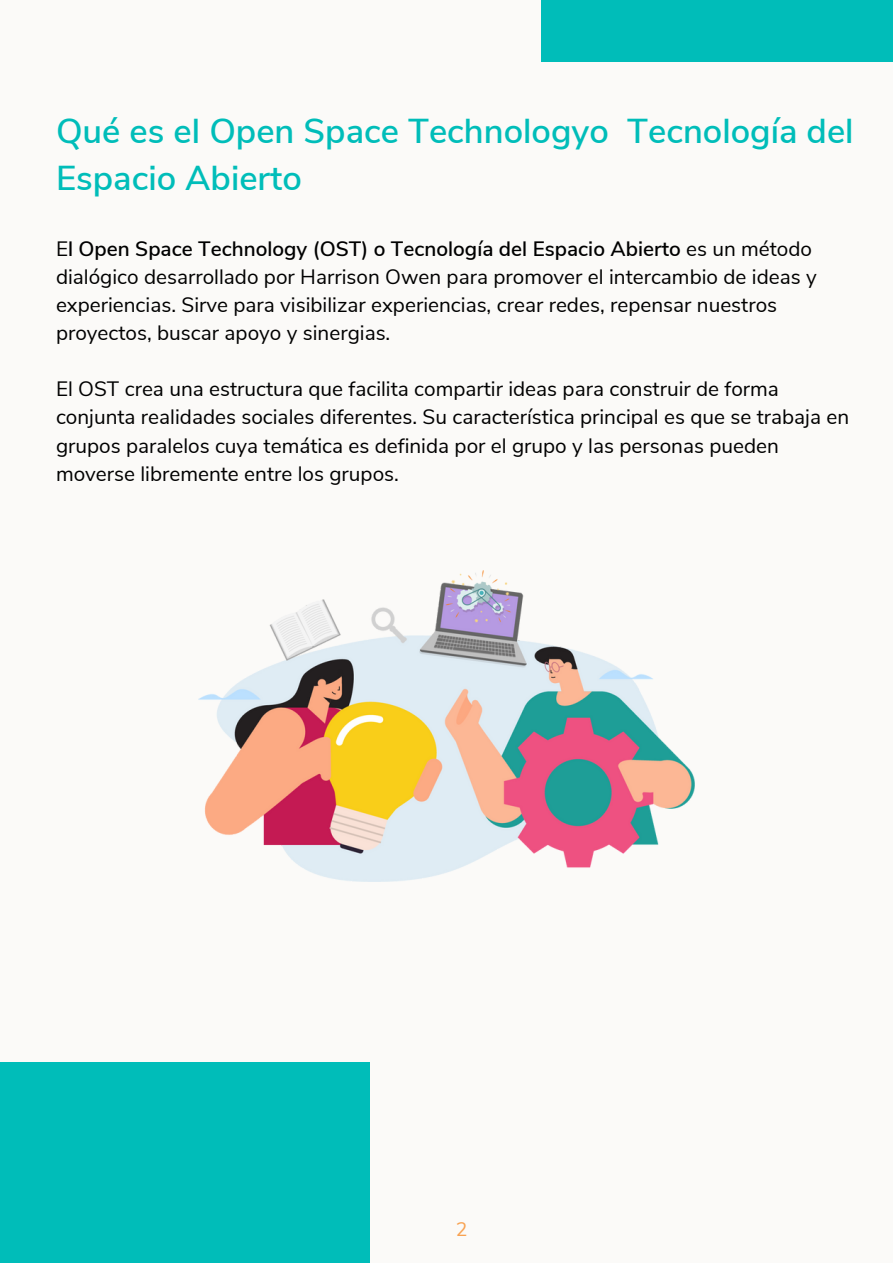
<style>
.page{position:relative;width:893px;height:1264px;background:#fff}
.page>*{position:absolute;margin:0;border:0;box-sizing:border-box;transform-origin:0 0}
.t1{font:600 34.5px/47.2px "Nunito Sans";color:#00bdb9}
.t2{font:20.7px/28px "Nunito Sans";color:#000}
.t3{font:19.5px "Nunito Sans";color:#f8a252}
.s1{font-weight:600}
</style>
<div class="page">
<div style="left:0;top:0;width:892px;height:1262px;background:#fbfaf8"></div>
<div style="left:540px;top:0;width:352px;height:62px;background:#00bdb9"></div>
<div style="left:0;top:1062px;width:370px;height:200px;background:#00bdb9"></div>
<img style="left:198px;top:570px;width:496px;height:311px">
<h1 class="t1" style="left:56px;top:108px;width:799px">Qué es el Open Space Technologyo Tecnología del<br>Espacio Abierto</h1>
<p class="t2" style="left:56px;top:235px;width:762px">E<span class="s1">l Open Space Technology (OST) o Tecnología del Espacio Abierto</span> es un método dialógico desarrollado por Harrison Owen para promover el intercambio de ideas y experiencias. Sirve para visibilizar experiencias, crear redes, repensar nuestros proyectos, buscar apoyo y sinergias.</p>
<p class="t2" style="left:56px;top:375px;width:794px">El OST crea una estructura que facilita compartir ideas para construir de forma conjunta realidades sociales diferentes. Su característica principal es que se trabaja en grupos paralelos cuya temática es definida por el grupo y las personas pueden moverse libremente entre los grupos.</p>
<p class="t3" style="left:456px;top:1216px;width:13px">2</p>
</div>
